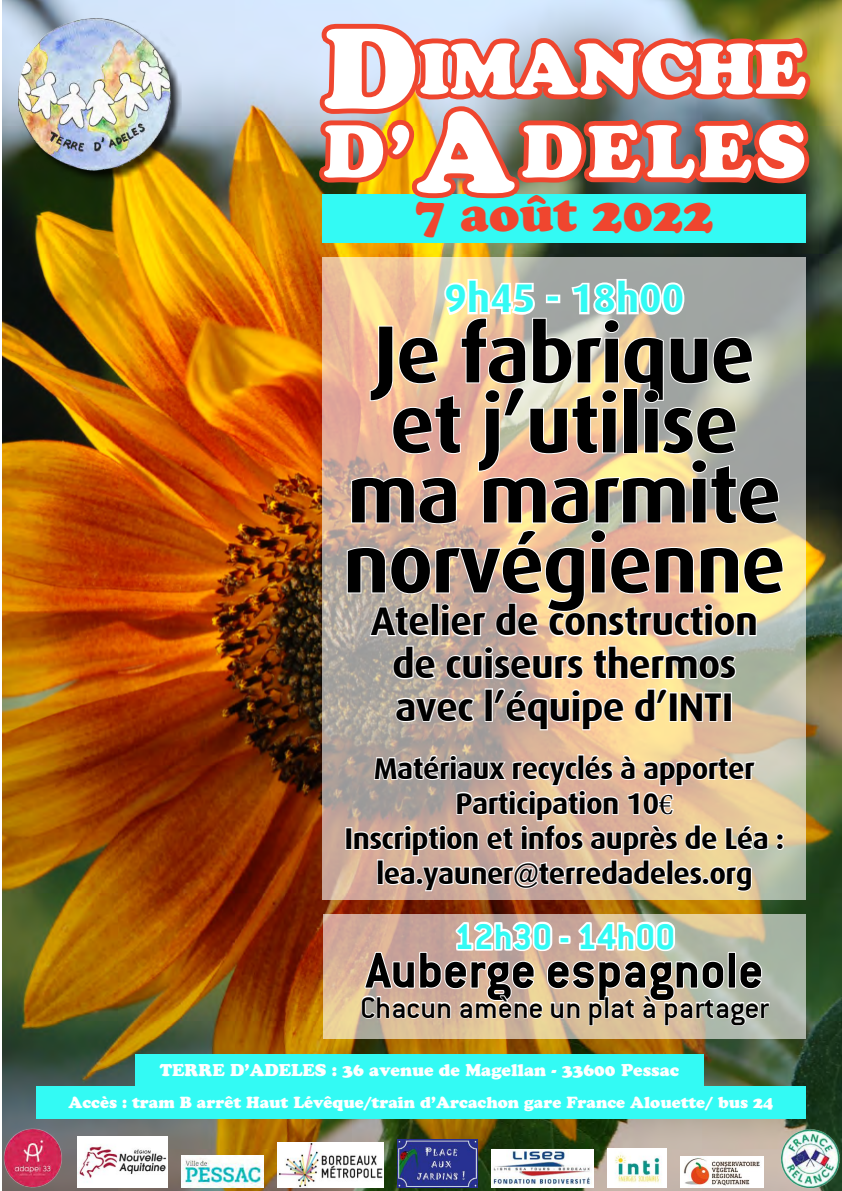
<style>
.page{position:relative;width:842px;height:1191px;background:#fff}
.page>*{position:absolute;margin:0;border:0;box-sizing:border-box;transform-origin:0 0}
.t1{font:700 81px/70px "Dax";letter-spacing:-.02em;color:#000;text-align:center}
.t2{font:73.4px "Cooper Black Std";letter-spacing:.06em;color:#fff}
.t3{font:70.8px "Cooper Black Std";letter-spacing:.005em;color:#fff}
.t4{font:700 55px "Conduit ITC";color:#000}
.t5{font:48.1px "Cooper Black Std";color:#ef462f}
.t6{font:700 40px/42.7px "Dax";letter-spacing:-.02em;color:#000;text-align:center}
.t7{font:700 40px "Dax";color:#33faf4}
.t8{font:700 39.1px "Conduit ITC";color:#33faf4}
.t9{font:33px "Conduit ITC";color:#000}
.t10{font:700 30px/35px "Dax";letter-spacing:-.02em;color:#000;text-align:center}
.t11{font:17px "Cooper Black Std";color:#fff}
.t12{font:16px "Cooper Black Std";color:#fff}
.s1{font-size:112.5px}
.s2{font-family:"Minion Pro";font-weight:400}
</style>
<div class="page">
<img style="left:3px;top:0;width:839px;height:1191px">
<div style="left:21px;top:20px;width:161px;height:162px;background:#000;opacity:.75"></div>
<img style="left:19px;top:17px;width:151px;height:153px">
<div style="left:323px;top:194px;width:483px;height:48px;background:#33faf4"></div>
<img style="left:314px;top:19px;width:501px;height:184px">
<div style="left:36px;top:1086px;width:770px;height:32px;background:#33faf4"></div>
<div style="left:135px;top:1054px;width:569px;height:32px;background:#33faf4"></div>
<svg style="left:323px;top:257px;width:483px;height:642px"></svg>
<svg style="left:346px;top:265px;width:439px;height:373px"></svg>
<svg style="left:392px;top:644px;width:45px;height:36px"></svg>
<svg style="left:445px;top:645px;width:139px;height:35px"></svg>
<svg style="left:592px;top:644px;width:145px;height:36px"></svg>
<svg style="left:395px;top:696px;width:80px;height:30px"></svg>
<div style="left:485px;top:688px;width:8px;height:33px;border:2px solid #fff"></div>
<svg style="left:492px;top:686px;width:133px;height:45px"></svg>
<svg style="left:634px;top:686px;width:35px;height:37px"></svg>
<div style="left:669px;top:692px;width:9px;height:29px;border:2px solid #fff"></div>
<svg style="left:679px;top:690px;width:44px;height:33px"></svg>
<div style="left:723px;top:692px;width:9px;height:29px;border:2px solid #fff"></div>
<div style="left:345px;top:827px;width:7px;height:22px;border:2px solid #fff"></div>
<svg style="left:775px;top:831px;width:10px;height:20px"></svg>
<svg style="left:352px;top:749px;width:417px;height:151px"></svg>
<svg style="left:323px;top:914px;width:483px;height:125px"></svg>
<svg style="left:360px;top:918px;width:411px;height:109px"></svg>
<img style="left:277px;top:1143px;width:107px;height:44px">
<img style="left:608px;top:1148px;width:58px;height:39px">
<img style="left:3px;top:1126px;width:60px;height:61px">
<img style="left:398px;top:1139px;width:79px;height:48px">
<img style="left:182px;top:1156px;width:81px;height:31px">
<img style="left:78px;top:1136px;width:90px;height:51px">
<img style="left:492px;top:1149px;width:101px;height:38px">
<img style="left:680px;top:1156px;width:83px;height:31px">
<img style="left:777px;top:1128px;width:65px;height:60px">
<h3 class="t3" style="left:323px;top:26px;width:484px"><span class="s1">D</span>IMANCHE</h3>
<h2 class="t2" style="left:323px;top:107px;width:484px">D’<span class="s1">A</span>DELES</h2>
<h3 class="t5" style="left:415px;top:185px;width:300px">7 août 2022</h3>
<h3 class="t7" style="left:444px;top:276px;width:241px">9h45 - 18h00</h3>
<h1 class="t1" style="left:343px;top:320px;width:444px">Je fabrique et j’utilise ma marmite norvégienne</h1>
<h3 class="t6" style="left:371px;top:600px;width:389px">Atelier de construction de cuiseurs thermos avec l’équipe d’INTI</h3>
<p class="t10" style="left:344px;top:751px;width:441px">Matériaux recyclés à apporter<br>Participation 10<span class="s2">€<br></span>Inscription et infos auprès de Léa : lea.yauner@terredadeles.org</p>
<h3 class="t8" style="left:454px;top:913px;width:222px">12h30 - 14h00</h3>
<h3 class="t4" style="left:366px;top:938px;width:399px">Auberge espagnole</h3>
<p class="t9" style="left:360px;top:988px;width:410px">Chacun amène un plat à partager</p>
<p class="t11" style="left:160px;top:1060px;width:521px">TERRE D’ADELES : 36 avenue de Magellan - 33600 Pessac</p>
<p class="t12" style="left:69px;top:1093px;width:706px">Accès : tram B arrêt Haut Lévêque/train d’Arcachon gare France Alouette/ bus 24</p>
</div>
